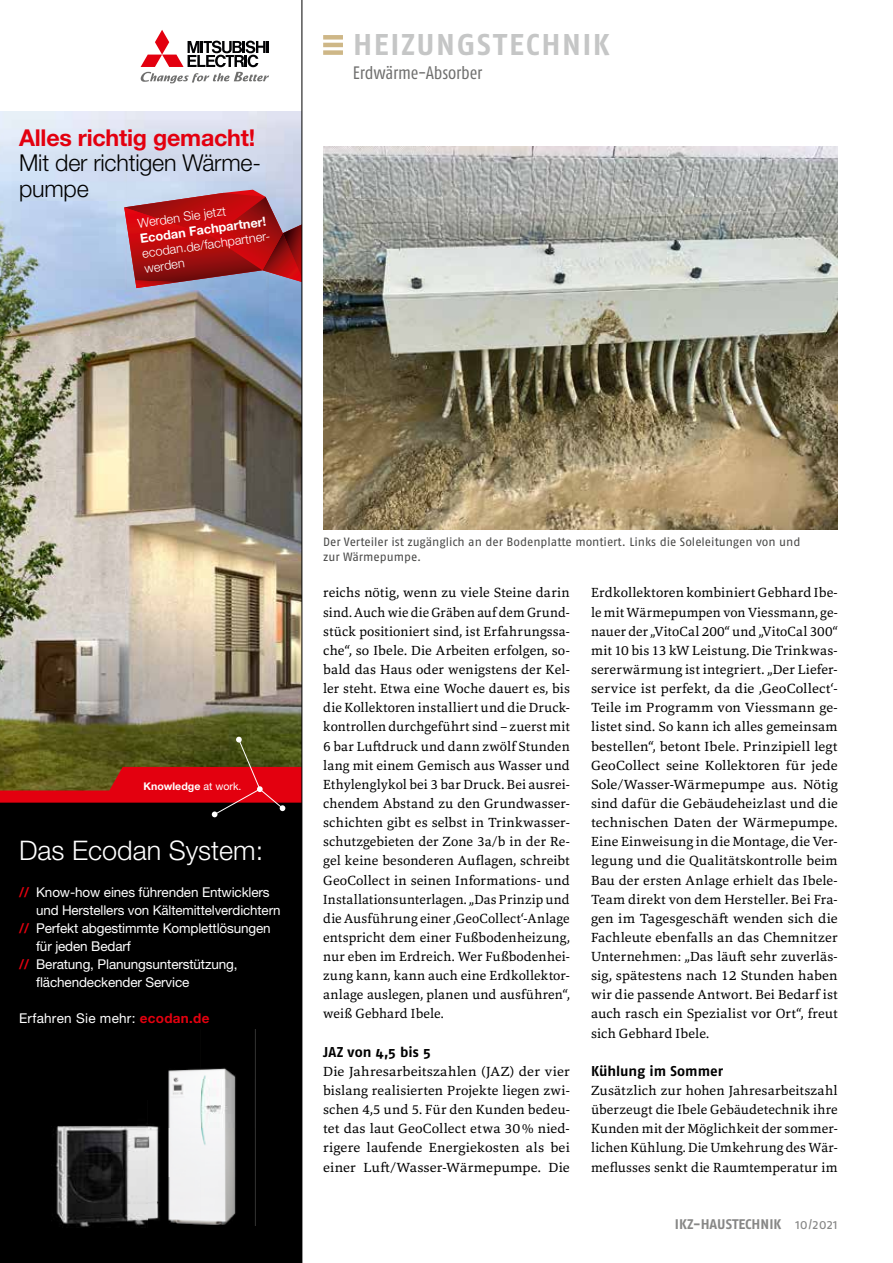
<style>
.page{position:relative;width:893px;height:1263px;background:#fff}
.page>*{position:absolute;margin:0;border:0;box-sizing:border-box;transform-origin:0 0}
.t1{font:700 30px "Fago OT";letter-spacing:.05em;color:#c5c6c6}
.t2{font:300 27px "Helvetica Neue LT Pro";color:#fff}
.t3{font:300 23.25px/25.5px "Helvetica Neue LT Pro";letter-spacing:-.01em;color:#000}
.t4{font:700 23.25px "Helvetica Neue LT Pro";letter-spacing:-.01em;color:#e3000f}
.t5{font:condensed 18px "Fago OT";letter-spacing:-.01em;color:#6f6f6e}
.t6{font:700 14.25px "Fago OT";letter-spacing:-.005em;color:#000}
.t7{font:700 13.95px "Fago OT";color:#878786}
.t8{font:13.8px/19.2px "Marbach";letter-spacing:.01em;color:#000;text-align:justify}
.t9{font:13.8px/19.2px "Marbach";letter-spacing:.01em;color:#000;text-align:justify;scale:1.05 1}
.t10{font:13.5px "Helvetica Neue LT Pro";letter-spacing:-.01em;color:#fff}
.t11{font:13.5px "Helvetica Neue LT Pro";letter-spacing:.02em;color:#fff}
.t12{font:300 12.75px/15.1px "Helvetica Neue LT Pro";color:#fff}
.t13{font:700 12.75px "Helvetica Neue LT Pro";color:#fff}
.t14{font:12px/14.9px "Fago OT";color:#494948}
.t15{font:700 10.65px "Helvetica Neue LT Pro";color:#fff}
.s1{font-weight:400}
.s2{font-weight:700;color:#e3000f}
</style>
<div class="page">
<div style="left:323px;top:35px;width:20px;height:5px;background:#ceb787"></div>
<div style="left:323px;top:50px;width:20px;height:5px;background:#ceb787"></div>
<hr style="left:323px;top:43px;width:20px;height:4px;background:#ceb787">
<img style="left:323px;top:147px;width:515px;height:382px">
<img style="left:0;top:0;width:302px;height:1263px">
<h3 class="t4" style="left:19px;top:123px;width:238px">Alles richtig gemacht!</h3>
<h3 class="t3" style="left:19px;top:150px;width:243px">Mit der richtigen Wärme&shy;pumpe</h3>
<p class="t12" style="left:137px;top:215px;width:90px;rotate:-8deg">Werden Sie jetzt</p>
<p class="t13" style="left:139px;top:231px;width:129px;rotate:-8deg">Ecodan Fachpartner!</p>
<p class="t12" style="left:141px;top:246px;width:132px;rotate:-8deg">ecodan.de/fachpartner&shy;werden</p>
<h1 class="t1" style="left:353px;top:26px;width:258px">HEIZUNGSTECHNIK</h1>
<h3 class="t5" style="left:353px;top:62px;width:131px">Erdwärme-Absorber</h3>
<p class="t15" style="left:144px;top:779px;width:99px">Knowledge <span class="s1">at work.</span></p>
<h2 class="t2" style="left:19px;top:834px;width:246px">Das Ecodan System:</h2>
<p class="t10" style="left:19px;top:884px;width:252px"><span class="s2">//</span> Know-how eines führenden Entwicklers</p>
<p class="t10" style="left:36px;top:902px;width:246px">und Herstellers von Kältemittel verdichtern</p>
<p class="t10" style="left:19px;top:920px;width:253px"><span class="s2">//</span> Perfekt abgestimmte Komplett lösungen</p>
<p class="t10" style="left:36px;top:938px;width:96px">für jeden Bedarf</p>
<p class="t10" style="left:19px;top:956px;width:220px"><span class="s2">//</span> Beratung, Planungsunterstützung,</p>
<p class="t10" style="left:36px;top:974px;width:155px">flächendeckender Service</p>
<p class="t11" style="left:19px;top:1010px;width:192px">Erfahren Sie mehr: <span class="s2">ecodan.de</span></p>
<p class="t14" style="left:323px;top:535px;width:479px">Der Verteiler ist zugänglich an der Bodenplatte montiert. Links die Soleleitungen von und zur Wärmepumpe.</p>
<p class="t8" style="left:323px;top:583px;width:248px">reichs nötig, wenn zu viele Steine darin sind. Auch wie die Gräben auf dem Grund&shy;stück positioniert sind, ist Erfahrungssa&shy;che“, so Ibele. Die Arbeiten erfolgen, so&shy;bald das Haus oder wenigstens der Kel&shy;ler steht. Etwa eine Woche dauert es, bis die Kollektoren installiert und die Druck&shy;kontrollen durchgeführt sind – zuerst mit 6 bar Luftdruck und dann zwölf Stunden lang mit einem Gemisch aus Wasser und Ethylenglykol bei 3 bar Druck. Bei ausrei&shy;chendem Abstand zu den Grundwasser&shy;schichten gibt es selbst in Trinkwasser&shy;schutzgebieten der Zone 3a/b in der Re&shy;gel keine besonderen Auflagen, schreibt GeoCollect in seinen Informations- und Installationsunterlagen. „Das Prinzip und die Ausführung einer ‚GeoCollect‘-Anlage entspricht dem einer Fußbodenheizung, nur eben im Erdreich. Wer Fußbodenhei&shy;zung kann, kann auch eine Erdkollektor&shy;anlage auslegen, planen und ausführen“, weiß Gebhard Ibele.</p>
<p class="t6" style="left:323px;top:1043px;width:109px">JAZ von 4,5 bis 5</p>
<p class="t9" style="left:323px;top:1061px;width:236px">Die Jahresarbeitszahlen (JAZ) der vier bislang realisierten Projekte liegen zwi&shy;schen 4,5 und 5. Für den Kunden bedeu&shy;tet das laut GeoCollect etwa 30% nied&shy;rigere laufende Energiekosten als bei einer Luft/Wasser-Wärmepumpe. Die</p>
<p class="t8" style="left:591px;top:583px;width:248px">Erdkollektoren kombiniert Gebhard Ibe&shy;le mit Wärmepumpen von Viessmann, ge&shy;nauer der „VitoCal 200“ und „VitoCal 300“ mit 10 bis 13 kW Leistung. Die Trinkwas&shy;sererwärmung ist integriert. „Der Liefer&shy;service ist perfekt, da die ‚GeoCollect‘- Teile im Programm von Viessmann ge&shy;listet sind. So kann ich alles gemeinsam bestellen“, betont Ibele. Prinzipiell legt GeoCollect seine Kollektoren für jede Sole/Wasser-Wärmepumpe aus. Nötig sind dafür die Gebäudeheizlast und die technischen Daten der Wärmepumpe.<br>Eine Einweisung in die Montage, die Ver&shy;legung und die Qualitätskontrolle beim Bau der ersten Anlage erhielt das Ibele-Team direkt von dem Hersteller. Bei Fra&shy;gen im Tagesgeschäft wenden sich die Fachleute ebenfalls an das Chemnitzer Unternehmen: „Das läuft sehr zuverläs&shy;sig, spätestens nach 12 Stunden haben wir die passende Antwort. Bei Bedarf ist auch rasch ein Spezialist vor Ort“, freut sich Gebhard Ibele.</p>
<p class="t6" style="left:591px;top:1062px;width:134px">Kühlung im Sommer</p>
<p class="t8" style="left:591px;top:1081px;width:248px">Zusätzlich zur hohen Jahresarbeitszahl überzeugt die Ibele Gebäudetechnik ihre Kunden mit der Möglichkeit der sommer&shy;lichen Kühlung. Die Umkehrung des Wär&shy;meflusses senkt die Raumtemperatur im</p>
<p class="t7" style="left:675px;top:1216px;width:164px">IKZ-HAUSTECHNIK <span class="s1">10/2021</span></p>
</div>
